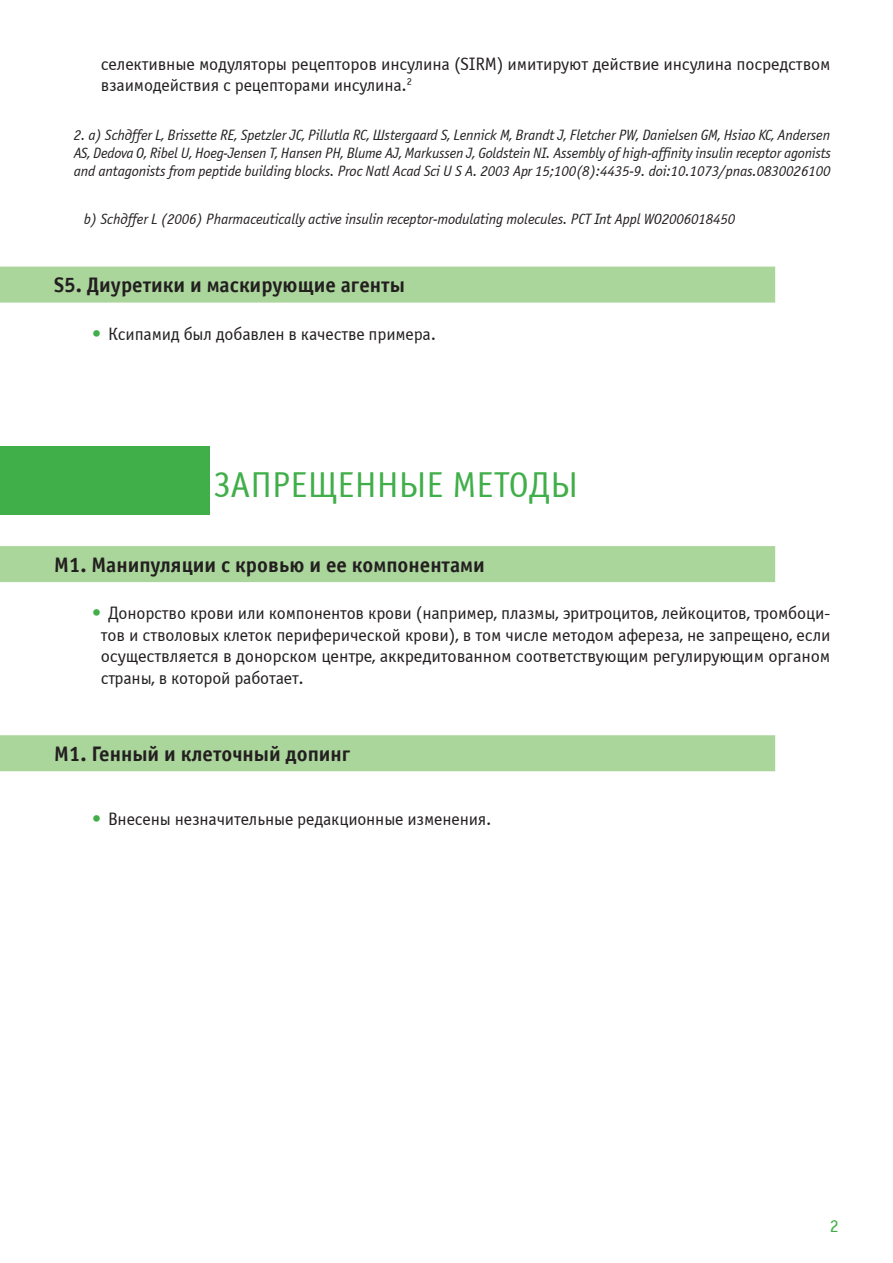
<style>
.page{position:relative;width:893px;height:1263px;background:#fff}
.page>*{position:absolute;margin:0;border:0;box-sizing:border-box;transform-origin:0 0}
.t1{font:36px "Officina Sans Win C";color:#40ae49}
.БЛОКИ{font:700 21px "Officina Sans Win C";color:#231f20}
.t2{font:18px/21.6px "Officina Sans Win C";letter-spacing:-.01em;color:#231f20}
.t3{font:18px "Officina Sans Win C";color:#40ae49}
.Списки{font:italic 15px/18px "Officina Sans Win C";letter-spacing:-.01em;color:#231f20;text-align:justify}
.s1{color:#40ae49}
</style>
<div class="page">
<div style="left:0;top:267px;width:775px;height:36px;background:#aad59b"></div>
<div style="left:0;top:546px;width:775px;height:36px;background:#aad59b"></div>
<div style="left:0;top:735px;width:775px;height:36px;background:#aad59b"></div>
<div style="left:0;top:447px;width:209px;height:68px;background:#40ae49"></div>
<p class="t2" style="left:101px;top:53px;width:731px">селективные модуляторы рецепторов инсулина (SIRM) имитируют действие инсулина посредством взаимодействия с рецепторами инсулина.<sup>2</sup></p>
<p class="Списки" style="left:74px;top:126px;width:759px">2. a) Schäffer L, Brissette RE, Spetzler JC, Pillutla RC, Østergaard S, Lennick M, Brandt J, Fletcher PW, Danielsen GM, Hsiao KC, Andersen AS, Dedova O, Ribel U, Hoeg-Jensen T, Hansen PH, Blume AJ, Markussen J, Goldstein NI. Assembly of high-affinity insulin receptor agonists and antagonists from peptide building blocks. Proc Natl Acad Sci U S A. 2003 Apr 15;100(8):4435-9. doi:10.1073/pnas.0830026100</p>
<p class="Списки" style="left:84px;top:210px;width:653px">b) Schäffer L (2006) Pharmaceutically active insulin receptor-modulating molecules. PCT Int Appl WO2006018450</p>
<p class="БЛОКИ" style="left:54px;top:273px;width:352px">S5. Диуретики и маскирующие агенты</p>
<p class="t2" style="left:92px;top:323px;width:345px"><span class="s1">•</span> Ксипамид был добавлен в качестве примера.</p>
<p class="t1" style="left:214px;top:465px;width:366px">ЗАПРЕЩЕННЫЕ МЕТОДЫ</p>
<p class="БЛОКИ" style="left:54px;top:553px;width:432px">М1. Манипуляции с кровью и ее компонентами</p>
<p class="t2" style="left:101px;top:603px;width:731px;text-align:justify;text-indent:-9px"><span class="s1">•</span> Донорство крови или компонентов крови (например, плазмы, эритроцитов, лейкоцитов, тромбоци&shy;тов и стволовых клеток периферической крови), в том числе методом афереза, не запрещено, если осуществляется в донорском центре, аккредитованном соответствующим регулирующим органом страны, в которой работает.</p>
<p class="БЛОКИ" style="left:54px;top:742px;width:298px">М1. Генный и клеточный допинг</p>
<p class="t2" style="left:92px;top:808px;width:401px"><span class="s1">•</span> Внесены незначительные редакционные изменения.</p>
<p class="t3" style="left:830px;top:1216px;width:10px">2</p>
</div>
